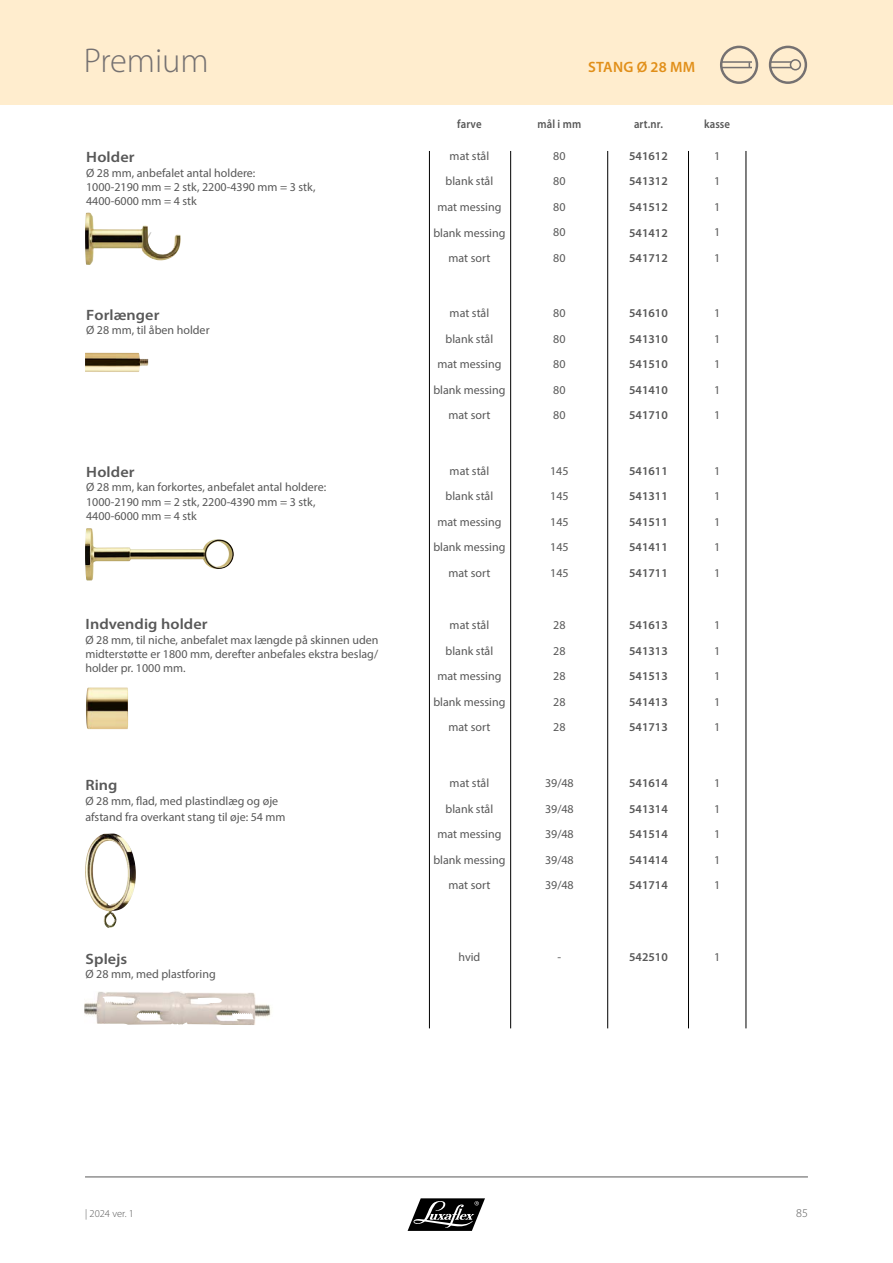
<style>
.page{position:relative;width:893px;height:1263px;background:#fff}
.page>*{position:absolute;margin:0;border:0;box-sizing:border-box;transform-origin:0 0}
.t1{font:300 34.5px "Myriad Pro";color:#757171}
.t2{font:600 15px "Myriad Pro";letter-spacing:.005em;color:#585858;scale:1.08 1}
.t3{font:600 15px "Myriad Pro";letter-spacing:.02em;color:#e18f19}
.t4{font:12px/14.4px "Myriad Pro";color:#585858}
.t5{font:600 12px "Myriad Pro";color:#585858}
.t6{font:600 12px "Myriad Pro";color:#585858;scale:.9 1}
.t7{font:300 12px "Myriad Pro";color:#585858}
.t8{font:300 10.5px "Myriad Pro";color:#585858}
</style>
<div class="page">
<div style="left:0;top:0;width:893px;height:104px;background:#ffedce"></div>
<hr style="left:85px;top:1176px;width:723px;height:1px;background:#585858">
<svg style="left:408px;top:1198px;width:77px;height:33px"></svg>
<div style="left:720px;top:46px;width:38px;height:38px;border:2px solid #757171;border-radius:50%"></div>
<hr style="left:721px;top:61px;width:31px;height:2px;background:#757171">
<hr style="left:721px;top:67px;width:31px;height:1px;background:#757171">
<div style="left:769px;top:46px;width:38px;height:38px;border:2px solid #757171;border-radius:50%"></div>
<div style="left:790px;top:59px;width:11px;height:11px;border:2px solid #757171;border-radius:50%"></div>
<hr style="left:771px;top:61px;width:20px;height:2px;background:#757171">
<svg style="left:771px;top:67px;width:20px;height:1px"></svg>
<img style="left:85px;top:213px;width:96px;height:52px">
<img style="left:85px;top:528px;width:149px;height:52px">
<img style="left:85px;top:833px;width:51px;height:95px">
<img style="left:86px;top:687px;width:42px;height:42px">
<img style="left:85px;top:353px;width:63px;height:19px">
<img style="left:84px;top:991px;width:187px;height:34px">
<hr style="left:746px;top:151px;width:1px;height:877px;background:#000">
<hr style="left:688px;top:151px;width:1px;height:877px;background:#000">
<hr style="left:607px;top:151px;width:1px;height:877px;background:#000">
<hr style="left:510px;top:151px;width:1px;height:877px;background:#000">
<hr style="left:429px;top:151px;width:1px;height:877px;background:#000">
<h1 class="t1" style="left:84px;top:40px;width:126px">Premium</h1>
<p class="t2" style="left:86px;top:149px;width:46px">Holder</p>
<p class="t4" style="left:86px;top:165px;width:231px">Ø 28 mm, anbefalet antal holdere:<br>1000-2190 mm = 2 stk, 2200-4390 mm = 3 stk,<br>4400-6000 mm = 4 stk</p>
<p class="t2" style="left:86px;top:306px;width:69px">Forlænger</p>
<p class="t4" style="left:86px;top:323px;width:125px">Ø 28 mm, til åben holder</p>
<p class="t2" style="left:86px;top:464px;width:46px">Holder</p>
<p class="t4" style="left:86px;top:480px;width:242px">Ø 28 mm, kan forkortes, anbefalet antal holdere:<br>1000-2190 mm = 2 stk, 2200-4390 mm = 3 stk,<br>4400-6000 mm = 4 stk</p>
<p class="t2" style="left:86px;top:616px;width:115px">Indvendig holder</p>
<p class="t4" style="left:85px;top:632px;width:295px;text-align:justify">Ø 28 mm, til niche, anbefalet max længde på skinnen uden midterstøtte er 1800 mm, derefter anbefales ekstra beslag/ holder pr. 1000 mm.</p>
<p class="t2" style="left:85px;top:777px;width:31px">Ring</p>
<p class="t4" style="left:85px;top:792px;width:202px;line-height:16.2px">Ø 28 mm, flad, med plastindlæg og øje afstand fra overkant stang til øje: 54 mm</p>
<p class="t2" style="left:86px;top:950px;width:40px">Splejs</p>
<p class="t4" style="left:85px;top:967px;width:132px">Ø 28 mm, med plastforing</p>
<p class="t3" style="left:588px;top:59px;width:109px">STANG Ø 28 MM</p>
<p class="t6" style="left:457px;top:117px;width:29px">farve</p>
<p class="t6" style="left:537px;top:117px;width:50px">mål i mm</p>
<p class="t6" style="left:634px;top:117px;width:34px">art.nr.</p>
<p class="t6" style="left:704px;top:117px;width:30px">kasse</p>
<p class="t4" style="left:450px;top:149px;width:41px">mat stål</p>
<p class="t4" style="left:553px;top:148px;width:14px">80</p>
<p class="t5" style="left:629px;top:149px;width:40px">541612</p>
<p class="t4" style="left:714px;top:148px;width:8px">1</p>
<p class="t4" style="left:446px;top:174px;width:49px">blank stål</p>
<p class="t4" style="left:553px;top:174px;width:14px">80</p>
<p class="t5" style="left:629px;top:175px;width:40px">541312</p>
<p class="t4" style="left:714px;top:174px;width:8px">1</p>
<p class="t4" style="left:437px;top:200px;width:65px">mat messing</p>
<p class="t4" style="left:553px;top:199px;width:14px">80</p>
<p class="t5" style="left:629px;top:200px;width:40px">541512</p>
<p class="t4" style="left:714px;top:199px;width:8px">1</p>
<p class="t4" style="left:433px;top:225px;width:73px">blank messing</p>
<p class="t4" style="left:553px;top:225px;width:14px">80</p>
<p class="t5" style="left:629px;top:226px;width:40px">541412</p>
<p class="t4" style="left:714px;top:225px;width:8px">1</p>
<p class="t4" style="left:449px;top:251px;width:43px">mat sort</p>
<p class="t4" style="left:553px;top:251px;width:14px">80</p>
<p class="t5" style="left:629px;top:251px;width:40px">541712</p>
<p class="t4" style="left:714px;top:251px;width:8px">1</p>
<p class="t4" style="left:450px;top:306px;width:41px">mat stål</p>
<p class="t4" style="left:553px;top:306px;width:14px">80</p>
<p class="t5" style="left:629px;top:307px;width:40px">541610</p>
<p class="t4" style="left:714px;top:306px;width:8px">1</p>
<p class="t4" style="left:446px;top:331px;width:49px">blank stål</p>
<p class="t4" style="left:553px;top:331px;width:14px">80</p>
<p class="t5" style="left:629px;top:332px;width:40px">541310</p>
<p class="t4" style="left:714px;top:331px;width:8px">1</p>
<p class="t4" style="left:437px;top:357px;width:65px">mat messing</p>
<p class="t4" style="left:553px;top:357px;width:14px">80</p>
<p class="t5" style="left:629px;top:358px;width:40px">541510</p>
<p class="t4" style="left:714px;top:357px;width:8px">1</p>
<p class="t4" style="left:433px;top:382px;width:73px">blank messing</p>
<p class="t4" style="left:553px;top:382px;width:14px">80</p>
<p class="t5" style="left:629px;top:383px;width:40px">541410</p>
<p class="t4" style="left:714px;top:382px;width:8px">1</p>
<p class="t4" style="left:449px;top:408px;width:43px">mat sort</p>
<p class="t4" style="left:553px;top:408px;width:14px">80</p>
<p class="t5" style="left:629px;top:409px;width:40px">541710</p>
<p class="t4" style="left:714px;top:408px;width:8px">1</p>
<p class="t4" style="left:450px;top:463px;width:41px">mat stål</p>
<p class="t4" style="left:550px;top:463px;width:20px">145</p>
<p class="t5" style="left:629px;top:464px;width:40px">541611</p>
<p class="t4" style="left:714px;top:463px;width:8px">1</p>
<p class="t4" style="left:446px;top:489px;width:49px">blank stål</p>
<p class="t4" style="left:550px;top:489px;width:20px">145</p>
<p class="t5" style="left:629px;top:489px;width:40px">541311</p>
<p class="t4" style="left:714px;top:489px;width:8px">1</p>
<p class="t4" style="left:437px;top:514px;width:65px">mat messing</p>
<p class="t4" style="left:550px;top:514px;width:20px">145</p>
<p class="t5" style="left:629px;top:515px;width:40px">541511</p>
<p class="t4" style="left:714px;top:514px;width:8px">1</p>
<p class="t4" style="left:433px;top:540px;width:73px">blank messing</p>
<p class="t4" style="left:550px;top:540px;width:20px">145</p>
<p class="t5" style="left:629px;top:540px;width:40px">541411</p>
<p class="t4" style="left:714px;top:540px;width:8px">1</p>
<p class="t4" style="left:449px;top:565px;width:43px">mat sort</p>
<p class="t4" style="left:550px;top:565px;width:20px">145</p>
<p class="t5" style="left:629px;top:566px;width:40px">541711</p>
<p class="t4" style="left:714px;top:565px;width:8px">1</p>
<p class="t4" style="left:450px;top:618px;width:41px">mat stål</p>
<p class="t4" style="left:553px;top:618px;width:14px">28</p>
<p class="t5" style="left:629px;top:618px;width:40px">541613</p>
<p class="t4" style="left:714px;top:618px;width:8px">1</p>
<p class="t4" style="left:446px;top:643px;width:49px">blank stål</p>
<p class="t4" style="left:553px;top:643px;width:14px">28</p>
<p class="t5" style="left:629px;top:644px;width:40px">541313</p>
<p class="t4" style="left:714px;top:643px;width:8px">1</p>
<p class="t4" style="left:437px;top:669px;width:65px">mat messing</p>
<p class="t4" style="left:553px;top:669px;width:14px">28</p>
<p class="t5" style="left:629px;top:669px;width:40px">541513</p>
<p class="t4" style="left:714px;top:669px;width:8px">1</p>
<p class="t4" style="left:433px;top:694px;width:73px">blank messing</p>
<p class="t4" style="left:553px;top:694px;width:14px">28</p>
<p class="t5" style="left:629px;top:695px;width:40px">541413</p>
<p class="t4" style="left:714px;top:694px;width:8px">1</p>
<p class="t4" style="left:449px;top:720px;width:43px">mat sort</p>
<p class="t4" style="left:553px;top:720px;width:14px">28</p>
<p class="t5" style="left:629px;top:720px;width:40px">541713</p>
<p class="t4" style="left:714px;top:720px;width:8px">1</p>
<p class="t4" style="left:450px;top:776px;width:41px">mat stål</p>
<p class="t4" style="left:545px;top:776px;width:30px">39/48</p>
<p class="t5" style="left:629px;top:776px;width:40px">541614</p>
<p class="t4" style="left:714px;top:776px;width:8px">1</p>
<p class="t4" style="left:446px;top:801px;width:49px">blank stål</p>
<p class="t4" style="left:545px;top:801px;width:30px">39/48</p>
<p class="t5" style="left:629px;top:802px;width:40px">541314</p>
<p class="t4" style="left:714px;top:801px;width:8px">1</p>
<p class="t4" style="left:437px;top:827px;width:65px">mat messing</p>
<p class="t4" style="left:545px;top:827px;width:30px">39/48</p>
<p class="t5" style="left:629px;top:827px;width:40px">541514</p>
<p class="t4" style="left:714px;top:827px;width:8px">1</p>
<p class="t4" style="left:433px;top:852px;width:73px">blank messing</p>
<p class="t4" style="left:545px;top:852px;width:30px">39/48</p>
<p class="t5" style="left:629px;top:853px;width:40px">541414</p>
<p class="t4" style="left:714px;top:852px;width:8px">1</p>
<p class="t4" style="left:449px;top:878px;width:43px">mat sort</p>
<p class="t4" style="left:545px;top:878px;width:30px">39/48</p>
<p class="t5" style="left:629px;top:878px;width:40px">541714</p>
<p class="t4" style="left:714px;top:878px;width:8px">1</p>
<p class="t4" style="left:458px;top:949px;width:23px">hvid</p>
<p class="t4" style="left:558px;top:949px;width:5px">-</p>
<p class="t5" style="left:629px;top:950px;width:40px">542510</p>
<p class="t4" style="left:714px;top:949px;width:8px">1</p>
<p class="t8" style="left:85px;top:1207px;width:50px">| 2024 ver. 1</p>
<p class="t7" style="left:796px;top:1205px;width:13px">85</p>
</div>
